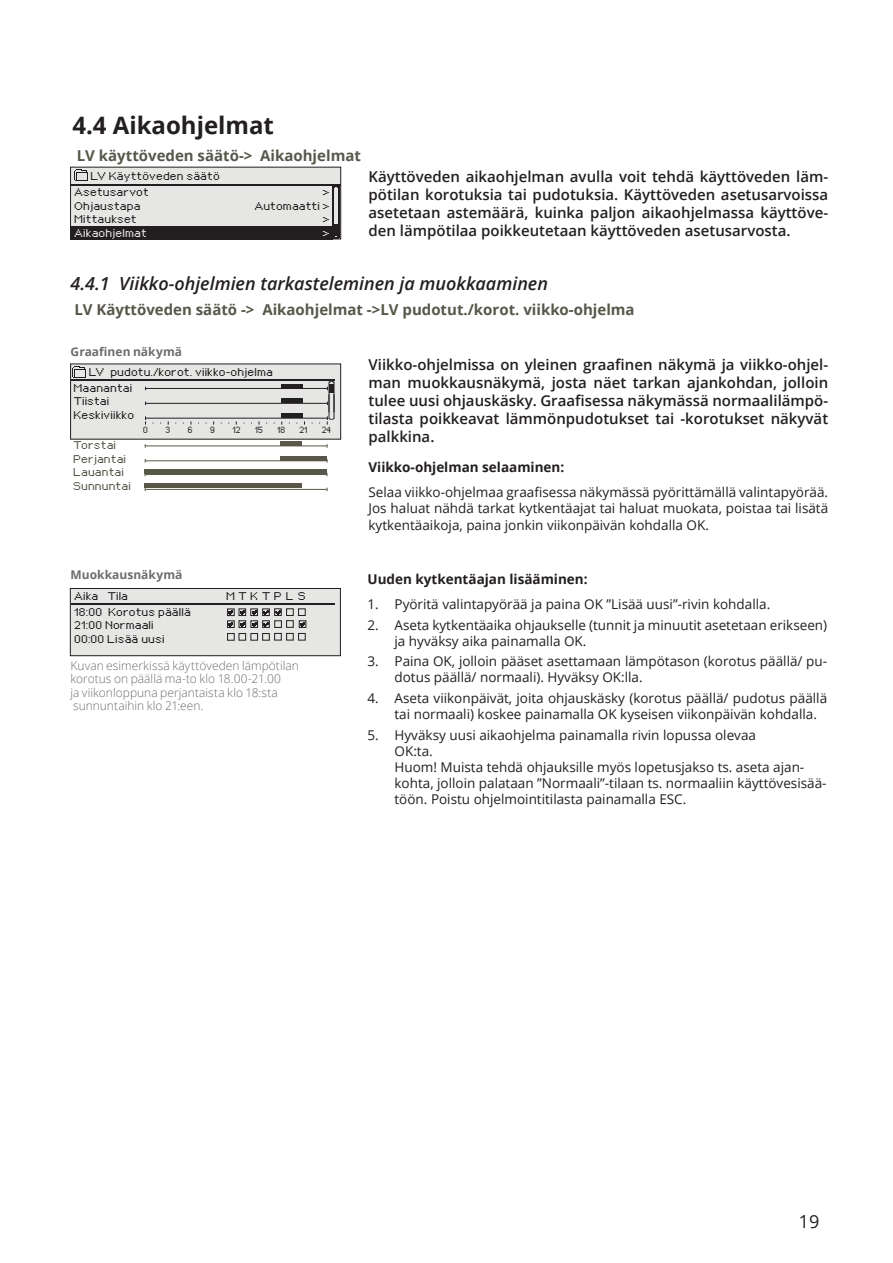
<style>
.page{position:relative;width:893px;height:1263px;background:#fff}
.page>*{position:absolute;margin:0;border:0;box-sizing:border-box;transform-origin:0 0}
.Otsikko3{font:700 24px "Open Sans";color:#231f20}
.Otsikko3-2{font:italic 600 18px "Open Sans";color:#231f20}
.t1{font:18px "Open Sans";color:#231f20}
.Ingressi{font:600 15px/18px "Open Sans";color:#231f20;text-align:justify}
.ylämäärite_12___13_BOLD__harmaa{font:700 15px "Open Sans";color:#58574a}
.Leipäteksti{font:13.5px/16.2px "Open Sans";color:#231f20}
.Leipäteksti-2{font:700 13.5px "Open Sans";color:#231f20}
.Kuvateksti{font:300 12px/13.5px "Open Sans";color:#6c6d70}
.Kuvateksti-2{font:700 12px "Open Sans";color:#6c6d70}
.Näyttö_TUMMA_HARMAA{font:7.8px "px sans nouveaux";letter-spacing:.055em;color:#231f20;scale:1.09 1}
.Näyttö_TUMMA_HARMAA-2{font:7.8px "px sans nouveaux";letter-spacing:.055em;color:#58574a;scale:1.09 1}
.Näyttö_TUMMA_HARMAA-3{font:7.8px "px sans nouveaux";letter-spacing:.055em;color:#e6e7e5;scale:1.09 1}
.Näyttö_TUMMA_HARMAA-4{font:7.8px "px sans nouveaux";letter-spacing:.055em;color:#231f20;scale:2 1}
.Näyttö_TUMMA_HARMAA-5{font:7.8px "px sans nouveaux";letter-spacing:.055em;color:#e6e7e5;scale:2 1}
.t2{font:6.3px "px sans nouveaux";letter-spacing:.01em;color:#231f20}
</style>
<div class="page">
<div style="left:70px;top:588px;width:270px;height:68px;background:#e6e7e5"></div>
<div style="left:70px;top:588px;width:271px;height:68px;border:1px solid #231f20"></div>
<hr style="left:71px;top:603px;width:264px;height:1px;background:#231f20">
<div style="left:227px;top:620px;width:8px;height:8px;border:1px solid #231f20"></div>
<svg style="left:228px;top:621px;width:6px;height:6px"></svg>
<div style="left:227px;top:633px;width:8px;height:8px;border:1px solid #231f20"></div>
<div style="left:239px;top:620px;width:7px;height:8px;border:1px solid #231f20"></div>
<svg style="left:240px;top:622px;width:4px;height:4px"></svg>
<div style="left:239px;top:633px;width:7px;height:7px;border:1px solid #231f20"></div>
<div style="left:250px;top:620px;width:8px;height:8px;border:1px solid #231f20"></div>
<svg style="left:252px;top:622px;width:4px;height:4px"></svg>
<div style="left:250px;top:633px;width:8px;height:7px;border:1px solid #231f20"></div>
<div style="left:262px;top:620px;width:8px;height:8px;border:1px solid #231f20"></div>
<svg style="left:263px;top:621px;width:6px;height:6px"></svg>
<div style="left:299px;top:620px;width:7px;height:8px;border:1px solid #231f20"></div>
<svg style="left:300px;top:622px;width:5px;height:4px"></svg>
<div style="left:274px;top:620px;width:8px;height:8px;border:1px solid #231f20"></div>
<div style="left:262px;top:633px;width:8px;height:7px;border:1px solid #231f20"></div>
<div style="left:286px;top:633px;width:8px;height:7px;border:1px solid #231f20"></div>
<div style="left:286px;top:620px;width:8px;height:8px;border:1px solid #231f20"></div>
<div style="left:274px;top:633px;width:8px;height:7px;border:1px solid #231f20"></div>
<div style="left:227px;top:608px;width:8px;height:8px;border:1px solid #231f20"></div>
<svg style="left:229px;top:610px;width:4px;height:4px"></svg>
<div style="left:239px;top:608px;width:7px;height:8px;border:1px solid #231f20"></div>
<svg style="left:240px;top:610px;width:4px;height:4px"></svg>
<div style="left:250px;top:608px;width:8px;height:8px;border:1px solid #231f20"></div>
<svg style="left:251px;top:609px;width:6px;height:6px"></svg>
<div style="left:262px;top:608px;width:8px;height:8px;border:1px solid #231f20"></div>
<svg style="left:263px;top:609px;width:6px;height:6px"></svg>
<div style="left:286px;top:608px;width:8px;height:8px;border:1px solid #231f20"></div>
<div style="left:274px;top:608px;width:8px;height:8px;border:1px solid #231f20"></div>
<div style="left:71px;top:364px;width:270px;height:75px;background:#e6e7e5"></div>
<hr style="left:71px;top:380px;width:263px;height:1px;background:#231f20">
<hr style="left:146px;top:388px;width:181px;height:1px;background:#231f20">
<hr style="left:145px;top:445px;width:182px;height:1px;background:#58574a">
<hr style="left:146px;top:403px;width:181px;height:1px;background:#231f20">
<hr style="left:145px;top:460px;width:182px;height:1px;background:#58574a">
<hr style="left:146px;top:418px;width:181px;height:1px;background:#231f20">
<hr style="left:145px;top:474px;width:182px;height:1px;background:#58574a">
<hr style="left:145px;top:489px;width:182px;height:1px;background:#58574a">
<div style="left:281px;top:384px;width:21px;height:5px;background:#231f20"></div>
<div style="left:280px;top:441px;width:22px;height:5px;background:#58574a"></div>
<div style="left:280px;top:456px;width:47px;height:5px;background:#58574a"></div>
<div style="left:145px;top:469px;width:182px;height:5px;background:#58574a"></div>
<div style="left:145px;top:483px;width:157px;height:5px;background:#58574a"></div>
<div style="left:281px;top:398px;width:21px;height:5px;background:#231f20"></div>
<div style="left:281px;top:413px;width:21px;height:5px;background:#231f20"></div>
<svg style="left:327px;top:381px;width:7px;height:44px"></svg>
<div style="left:71px;top:167px;width:270px;height:72px;background:#e6e7e5"></div>
<div style="left:70px;top:167px;width:271px;height:72px;border:1px solid #231f20"></div>
<div style="left:70px;top:226px;width:263px;height:13px;background:#231f20"></div>
<hr style="left:71px;top:184px;width:270px;height:1px;background:#231f20">
<hr style="left:333px;top:186px;width:1px;height:51px;background:#231f20">
<hr style="left:339px;top:186px;width:1px;height:51px;background:#231f20">
<div style="left:333px;top:224px;width:6px;height:11px;background:#231f20"></div>
<img style="left:73px;top:167px;width:16px;height:14px">
<img style="left:71px;top:364px;width:16px;height:16px">
<div style="left:298px;top:633px;width:8px;height:7px;border:1px solid #231f20"></div>
<div style="left:298px;top:608px;width:8px;height:8px;border:1px solid #231f20"></div>
<svg style="left:275px;top:609px;width:6px;height:6px"></svg>
<p class="Otsikko3" style="left:72px;top:109px;width:203px">4.4 Aikaohjelmat</p>
<p class="ylämäärite_12___13_BOLD__harmaa" style="left:77px;top:144px;width:286px">LV käyttöveden säätö-&gt; Aikaohjelmat</p>
<p class="Ingressi" style="left:369px;top:167px;width:461px">Käyttöveden aikaohjelman avulla voit tehdä käyttöveden läm&shy;pötilan korotuksia tai pudotuksia. Käyttöveden asetusarvoissa asetetaan astemäärä, kuinka paljon aikaohjelmassa käyttöve&shy;den lämpötilaa poikkeutetaan käyttöveden asetusarvosta.</p>
<p class="Otsikko3-2" style="left:70px;top:271px;width:479px">4.4.1 Viikko-ohjelmien tarkasteleminen ja muokkaaminen</p>
<p class="ylämäärite_12___13_BOLD__harmaa" style="left:74px;top:299px;width:562px">LV Käyttöveden säätö -&gt; Aikaohjelmat -&gt;LV pudotut./korot. viikko-ohjelma</p>
<p class="Näyttö_TUMMA_HARMAA" style="left:91px;top:173px;width:120px">LV Käyttöveden säätö</p>
<p class="Näyttö_TUMMA_HARMAA" style="left:75px;top:189px;width:70px">Asetusarvot</p>
<p class="Näyttö_TUMMA_HARMAA" style="left:75px;top:203px;width:62px">Ohjaustapa</p>
<p class="Näyttö_TUMMA_HARMAA" style="left:255px;top:203px;width:71px">Automaatti &gt;</p>
<p class="Näyttö_TUMMA_HARMAA" style="left:75px;top:216px;width:58px">Mittaukset</p>
<p class="Näyttö_TUMMA_HARMAA-3" style="left:75px;top:230px;width:68px">Aikaohjelmat</p>
<p class="Näyttö_TUMMA_HARMAA-4" style="left:323px;top:189px;width:5px">&gt;</p>
<p class="Näyttö_TUMMA_HARMAA-4" style="left:323px;top:216px;width:5px">&gt;</p>
<p class="Näyttö_TUMMA_HARMAA-5" style="left:323px;top:230px;width:5px">&gt;</p>
<p class="Kuvateksti-2" style="left:71px;top:343px;width:113px">Graafinen näkymä</p>
<p class="Näyttö_TUMMA_HARMAA" style="left:89px;top:369px;width:170px">LV pudotu./korot. viikko-ohjelma</p>
<p class="Näyttö_TUMMA_HARMAA" style="left:74px;top:385px;width:55px">Maanantai</p>
<p class="Näyttö_TUMMA_HARMAA" style="left:74px;top:398px;width:34px">Tiistai</p>
<p class="Näyttö_TUMMA_HARMAA" style="left:74px;top:412px;width:57px">Keskiviikko</p>
<p class="Näyttö_TUMMA_HARMAA-2" style="left:74px;top:442px;width:41px">Torstai</p>
<p class="Näyttö_TUMMA_HARMAA-2" style="left:74px;top:456px;width:50px">Perjantai</p>
<p class="Näyttö_TUMMA_HARMAA-2" style="left:74px;top:469px;width:48px">Lauantai</p>
<p class="Näyttö_TUMMA_HARMAA-2" style="left:74px;top:483px;width:54px">Sunnuntai</p>
<p class="t2" style="left:143px;top:427px;width:6px">0</p>
<p class="t2" style="left:166px;top:427px;width:6px">3</p>
<p class="t2" style="left:188px;top:427px;width:6px">6</p>
<p class="t2" style="left:210px;top:427px;width:6px">9</p>
<p class="t2" style="left:233px;top:427px;width:9px">12</p>
<p class="t2" style="left:255px;top:427px;width:9px">15</p>
<p class="t2" style="left:277px;top:427px;width:10px">18</p>
<p class="t2" style="left:300px;top:427px;width:9px">21</p>
<p class="t2" style="left:322px;top:427px;width:11px">24</p>
<p class="Kuvateksti-2" style="left:70px;top:566px;width:113px">Muokkausnäkymä</p>
<p class="Näyttö_TUMMA_HARMAA" style="left:75px;top:593px;width:51px">Aika Tila</p>
<p class="Näyttö_TUMMA_HARMAA" style="left:75px;top:608px;width:108px">18:00 Korotus päällä</p>
<p class="Näyttö_TUMMA_HARMAA" style="left:75px;top:622px;width:74px">21:00 Normaali</p>
<p class="Näyttö_TUMMA_HARMAA" style="left:75px;top:635px;width:84px">00:00 Lisää uusi</p>
<p class="Näyttö_TUMMA_HARMAA" style="left:227px;top:593px;width:30px">M T K</p>
<p class="Näyttö_TUMMA_HARMAA" style="left:262px;top:593px;width:19px">T P</p>
<p class="Näyttö_TUMMA_HARMAA" style="left:286px;top:593px;width:8px">L</p>
<p class="Näyttö_TUMMA_HARMAA" style="left:298px;top:593px;width:8px">S</p>
<p class="Kuvateksti" style="left:70px;top:658px;width:230px">Kuvan esimerkissä käyttöveden lämpötilan korotus on päällä ma-to klo 18.00-21.00</p>
<p class="Kuvateksti" style="left:70px;top:685px;width:209px">ja viikonloppuna perjantaista klo 18:sta</p>
<p class="Kuvateksti" style="left:73px;top:699px;width:132px">sunnuntaihin klo 21:een.</p>
<p class="Ingressi" style="left:369px;top:355px;width:461px">Viikko-ohjelmissa on yleinen graafinen näkymä ja viikko-ohjel&shy;man muokkausnäkymä, josta näet tarkan ajankohdan, jolloin tulee uusi ohjauskäsky. Graafisessa näkymässä normaalilämpö&shy;tilasta poikkeavat lämmönpudotukset tai -korotukset näkyvät palkkina.</p>
<p class="Leipäteksti-2" style="left:369px;top:457px;width:197px">Viikko-ohjelman selaaminen:</p>
<p class="Leipäteksti" style="left:369px;top:484px;width:461px;text-align:justify">Selaa viikko-ohjelmaa graafisessa näkymässä pyörittämällä valintapyörää.<br>Jos haluat nähdä tarkat kytkentäajat tai haluat muokata, poistaa tai lisätä kytkentäaikoja, paina jonkin viikonpäivän kohdalla OK.</p>
<p class="Leipäteksti-2" style="left:368px;top:569px;width:222px">Uuden kytkentäajan lisääminen:</p>
<p class="Leipäteksti" style="left:368px;top:596px;width:404px">1. Pyöritä valintapyörää ja paina OK ”Lisää uusi”-rivin kohdalla.</p>
<p class="Leipäteksti" style="left:395px;top:616px;width:434px;text-indent:-27px">2. Aseta kytkentäaika ohjaukselle (tunnit ja minuutit asetetaan erikseen) ja hyväksy aika painamalla OK.</p>
<p class="Leipäteksti" style="left:395px;top:653px;width:434px;text-indent:-27px">3. Paina OK, jolloin pääset asettamaan lämpötason (korotus päällä/ pu&shy;dotus päällä/ normaali). Hyväksy OK:lla.</p>
<p class="Leipäteksti" style="left:395px;top:689px;width:434px;text-indent:-27px">4. Aseta viikonpäivät, joita ohjauskäsky (korotus päällä/ pudotus päällä tai normaali) koskee painamalla OK kyseisen viikonpäivän kohdalla.</p>
<p class="Leipäteksti" style="left:395px;top:726px;width:434px;text-indent:-27px">5. Hyväksy uusi aikaohjelma painamalla rivin lopussa olevaa<br>OK:ta.<br>Huom! Muista tehdä ohjauksille myös lopetusjakso ts. aseta ajan&shy;kohta, jolloin palataan ”Normaali”-tilaan ts. normaaliin käyttövesisää&shy;töön. Poistu ohjelmointitilasta painamalla ESC.</p>
<h2 class="t1" style="left:799px;top:1209px;width:22px">19</h2>
</div>
